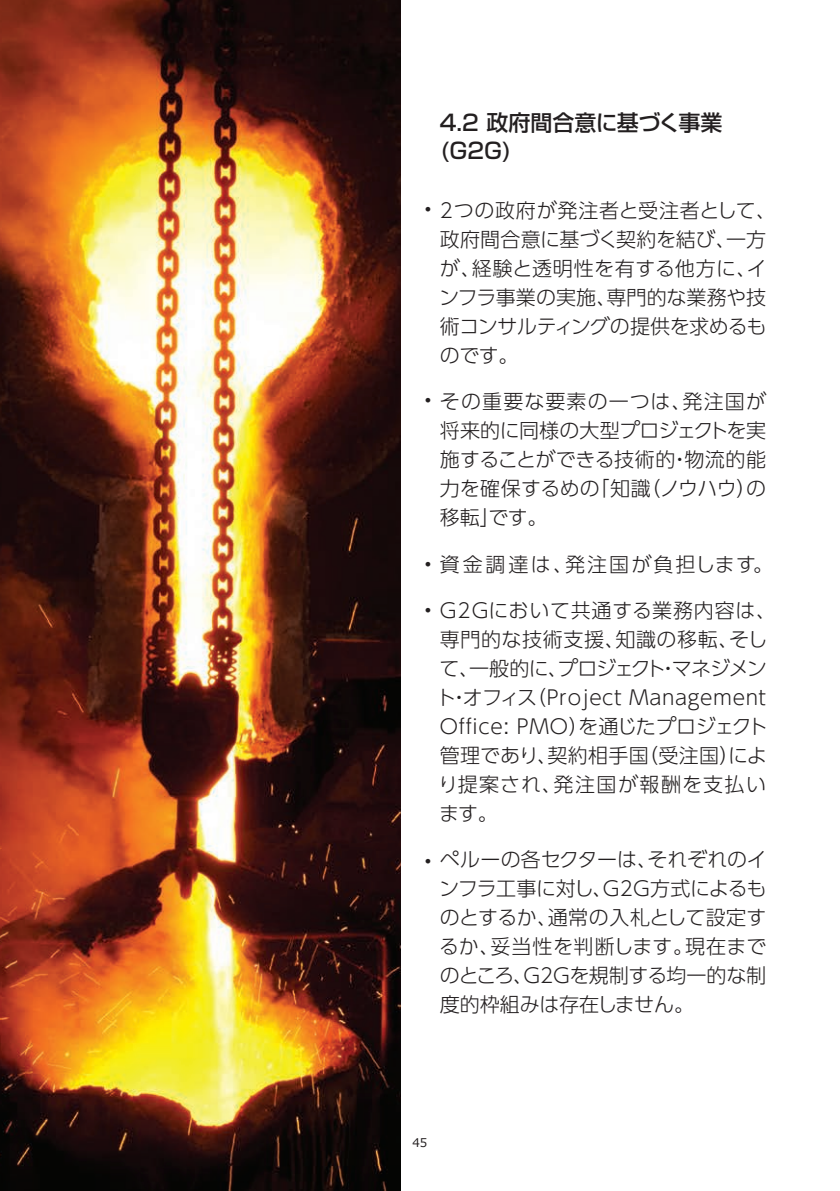
<style>
.page{position:relative;width:840px;height:1191px;background:#fff}
.page>*{position:absolute;margin:0;border:0;box-sizing:border-box;transform-origin:0 0}
.t1{font:500 22px/28px "Shin Go Pro";color:#231f20}
.t2{font:300 20px/29px "UD Shin Go Pr 6 N";letter-spacing:.005em;color:#231f20;text-align:justify}
.t3{font:300 20px/29px "UD Shin Go Pr 6 N";letter-spacing:.03em;color:#231f20}
.t4{font:300 20px "UD Shin Go Pr 6 N";letter-spacing:.1em;color:#231f20}
.t5{font:12px "Meiryo";color:#231f20}
.s1{color:#fff}
</style>
<div class="page">
<img style="left:0;top:0;width:400px;height:1191px">
<p class="t1" style="left:439px;top:106px;width:284px">4.2 政府間合意に基づく事業(G2G)</p>
<p class="t2" style="left:439px;top:195px;width:338px;text-align:left;text-indent:-15px">• 2つの政府が発注者と受注者として、政府間合意に基づく契約を結び、一方が、経験と透明性を有する他方に、インフラ事業の実施、専門的な業務や技術コンサルティングの提供を求めるものです。</p>
<p class="t2" style="left:439px;top:386px;width:328px;text-indent:-16px">• その重要な要素の一つは、発注国が将来的に同様の大型プロジェクトを実施することができる技術的・物流的能力を確保するめの「知識（ノウハウ）の移転」です。</p>
<p class="t4" style="left:423px;top:548px;width:350px">• 資金調達は、発注国が負担します。</p>
<p class="t3" style="left:436px;top:595px;width:341px;text-indent:-12px">• G2Gにおいて共通する業務内容は、専門的な技術支援、知識の移転、そして、一般的に、プロジェクト・マネジメント・オフィス（Project<span class="s1">-</span>Management<br>Office:<span class="s1">-</span>PMO）を通じたプロジェクト管理であり、契約相手国（受注国）により提案され、発注国が報酬を支払います。</p>
<p class="t2" style="left:439px;top:844px;width:329px;text-indent:-15px">• ペルーの各セクターは、それぞれのインフラ工事に対し、G2G方式によるものとするか、通常の入札として設定するか、妥当性を判断します。現在までのところ、G2Gを規制する均一的な制度的枠組みは存在しません。</p>
<p class="t5" style="left:412px;top:1134px;width:16px">45</p>
</div>
